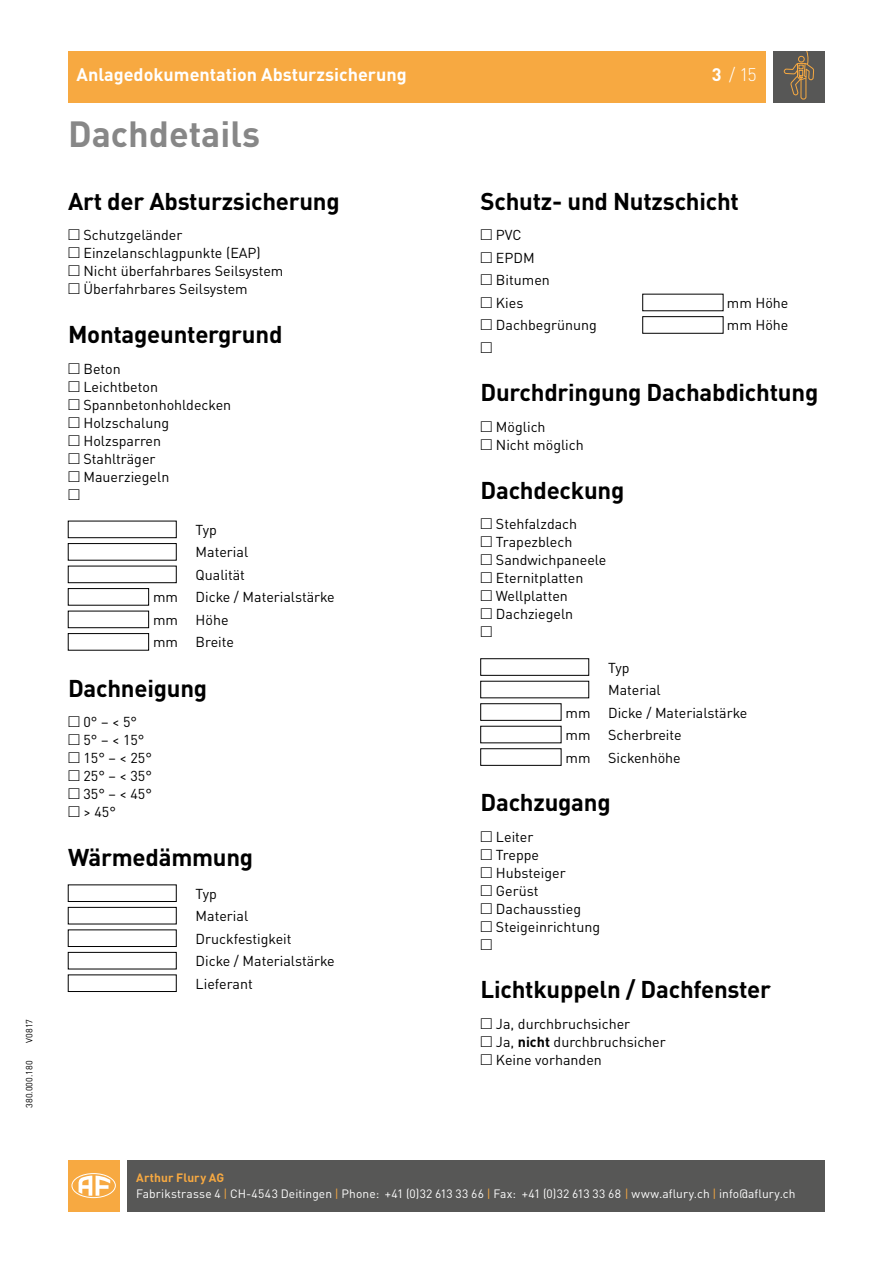
<style>
.page{position:relative;width:893px;height:1263px;background:#fff}
.page>*{position:absolute;margin:0;border:0;box-sizing:border-box;transform-origin:0 0}
.t1{font:700 36px "DINOT";color:#878787}
.t2{font:700 24px "DINOT";letter-spacing:-.01em;color:#000}
.t3{font:700 18px "DINOT";color:#fff}
.t4{font:300 18px "DINOT";color:#fff}
.t5{font:14.25px/18px "DINOT";color:#000}
.t6{font:14.25px "European Pi Three";color:#000}
.t7{font:12px/16.5px "DINOT";letter-spacing:.005em;color:#fff}
.t8{font:9px "DINOT";color:#000}
.s1{font-weight:700}
.s2{font-family:"European Pi Three"}
.s3{font-weight:700;color:#f7a941}
.s4{color:#f7a941}
</style>
<div class="page">
<div style="left:774px;top:51px;width:51px;height:51px;background:#575756"></div>
<div style="left:68px;top:1161px;width:51px;height:51px;background:#f7a941"></div>
<svg style="left:783px;top:51px;width:31px;height:49px"></svg>
<div style="left:68px;top:51px;width:697px;height:51px;background:#f7a941"></div>
<div style="left:128px;top:1161px;width:697px;height:51px;background:#575756"></div>
<div style="left:72px;top:1173px;width:44px;height:25px;border:1px solid #fff;border-radius:50%"></div>
<svg style="left:78px;top:1175px;width:32px;height:21px"></svg>
<div style="left:68px;top:521px;width:108px;height:17px;border:1px solid #000"></div>
<div style="left:68px;top:543px;width:108px;height:17px;border:1px solid #000"></div>
<div style="left:68px;top:566px;width:108px;height:17px;border:1px solid #000"></div>
<div style="left:68px;top:588px;width:81px;height:17px;border:1px solid #000"></div>
<div style="left:68px;top:611px;width:81px;height:17px;border:1px solid #000"></div>
<div style="left:68px;top:633px;width:81px;height:17px;border:1px solid #000"></div>
<div style="left:642px;top:316px;width:81px;height:17px;border:1px solid #000"></div>
<div style="left:480px;top:658px;width:109px;height:17px;border:1px solid #000"></div>
<div style="left:480px;top:703px;width:81px;height:17px;border:1px solid #000"></div>
<div style="left:480px;top:748px;width:81px;height:17px;border:1px solid #000"></div>
<div style="left:68px;top:885px;width:108px;height:17px;border:1px solid #000"></div>
<div style="left:68px;top:907px;width:108px;height:17px;border:1px solid #000"></div>
<div style="left:68px;top:930px;width:108px;height:17px;border:1px solid #000"></div>
<div style="left:68px;top:952px;width:108px;height:17px;border:1px solid #000"></div>
<div style="left:68px;top:975px;width:108px;height:17px;border:1px solid #000"></div>
<p class="t8" style="left:24px;top:1043px;width:25px;rotate:-90deg">V0817</p>
<p class="t8" style="left:24px;top:1108px;width:49px;rotate:-90deg">380.000.180</p>
<p class="t3" style="left:77px;top:63px;width:332px">Anlagedokumentation Absturzsicherung</p>
<p class="t4" style="left:712px;top:64px;width:46px"><span class="s1">3</span> / 15</p>
<h1 class="t1" style="left:68px;top:110px;width:194px">Dachdetails</h1>
<h2 class="t2" style="left:68px;top:185px;width:273px">Art der Absturzsicherung</h2>
<p class="t5" style="left:68px;top:226px;width:217px"><span class="s2">M</span> Schutzgeländer<br><span class="s2">M</span> Einzelanschlagpunkte (EAP)<br><span class="s2">M</span> Nicht überfahrbares Seilsystem<br><span class="s2">M</span> Überfahrbares Seilsystem</p>
<h2 class="t2" style="left:68px;top:318px;width:216px">Montageuntergrund</h2>
<p class="t5" style="left:68px;top:359px;width:165px"><span class="s2">M</span> Beton<br><span class="s2">M</span> Leichtbeton<br><span class="s2">M</span> Spannbetonhohldecken<br><span class="s2">M</span> Holzschalung<br><span class="s2">M</span> Holzsparren<br><span class="s2">M</span> Stahlträger<br><span class="s2">M</span> Mauerziegeln</p>
<p class="t6" style="left:68px;top:485px;width:13px">M</p>
<p class="t5" style="left:196px;top:520px;width:23px">Typ</p>
<p class="t5" style="left:196px;top:543px;width:54px">Material</p>
<p class="t5" style="left:196px;top:565px;width:51px">Qualität</p>
<p class="t5" style="left:153px;top:588px;width:183px">mm Dicke / Materialstärke</p>
<p class="t5" style="left:153px;top:610px;width:77px">mm Höhe</p>
<p class="t5" style="left:153px;top:633px;width:82px">mm Breite</p>
<h2 class="t2" style="left:68px;top:672px;width:141px">Dachneigung</h2>
<p class="t5" style="left:68px;top:713px;width:85px"><span class="s2">M</span> 0° – &lt; 5°<br><span class="s2">M</span> 5° – &lt; 15°<br><span class="s2">M</span> 15° – &lt; 25°<br><span class="s2">M</span> 25° – &lt; 35°<br><span class="s2">M</span> 35° – &lt; 45°<br><span class="s2">M</span> &gt; 45°</p>
<h2 class="t2" style="left:68px;top:841px;width:187px">Wärmedämmung</h2>
<p class="t5" style="left:196px;top:882px;width:141px;line-height:22.5px">Typ<br>Material<br>Druckfestigkeit<br>Dicke / Materialstärke<br>Lieferant</p>
<h2 class="t2" style="left:480px;top:185px;width:260px">Schutz- und Nutzschicht</h2>
<p class="t5" style="left:480px;top:224px;width:71px;line-height:22.5px"><span class="s2">M</span> PVC<br><span class="s2">M</span> EPDM<br><span class="s2">M</span> Bitumen<br><span class="s2">M</span> Kies</p>
<p class="t5" style="left:727px;top:294px;width:63px">mm Höhe</p>
<p class="t5" style="left:480px;top:316px;width:118px"><span class="s2">M</span> Dachbegrünung</p>
<p class="t5" style="left:727px;top:316px;width:63px">mm Höhe</p>
<p class="t6" style="left:480px;top:339px;width:13px">M</p>
<h2 class="t2" style="left:480px;top:377px;width:339px">Durchdringung Dachabdichtung</h2>
<p class="t5" style="left:480px;top:418px;width:105px"><span class="s2">M</span> Möglich<br><span class="s2">M</span> Nicht möglich</p>
<h2 class="t2" style="left:480px;top:474px;width:145px">Dachdeckung</h2>
<p class="t5" style="left:480px;top:515px;width:127px"><span class="s2">M</span> Stehfalzdach<br><span class="s2">M</span> Trapezblech<br><span class="s2">M</span> Sandwichpaneele<br><span class="s2">M</span> Eternitplatten<br><span class="s2">M</span> Wellplatten<br><span class="s2">M</span> Dachziegeln</p>
<p class="t6" style="left:480px;top:623px;width:13px">M</p>
<p class="t5" style="left:608px;top:658px;width:23px">Typ</p>
<p class="t5" style="left:608px;top:681px;width:54px">Material</p>
<p class="t5" style="left:566px;top:703px;width:183px">mm Dicke / Materialstärke</p>
<p class="t5" style="left:566px;top:726px;width:118px">mm Scherbreite</p>
<p class="t5" style="left:566px;top:748px;width:117px">mm Sickenhöhe</p>
<h2 class="t2" style="left:480px;top:786px;width:132px">Dachzugang</h2>
<p class="t5" style="left:480px;top:827px;width:121px"><span class="s2">M</span> Leiter<br><span class="s2">M</span> Treppe<br><span class="s2">M</span> Hubsteiger<br><span class="s2">M</span> Gerüst<br><span class="s2">M</span> Dachausstieg<br><span class="s2">M</span> Steigeinrichtung</p>
<p class="t6" style="left:480px;top:935px;width:13px">M</p>
<h2 class="t2" style="left:480px;top:974px;width:292px">Lichtkuppeln / Dachfenster</h2>
<p class="t5" style="left:480px;top:1014px;width:187px"><span class="s2">M</span> Ja, durchbruchsicher<br><span class="s2">M</span> Ja, <span class="s1">nicht</span> durchbruchsicher<br><span class="s2">M</span> Keine vorhanden</p>
<p class="t7" style="left:136px;top:1169px;width:661px"><span class="s3">Arthur Flury AG<br></span>Fabrikstrasse 4 <span class="s4">|</span> CH-4543 Deitingen <span class="s4">|</span> Phone: +41 (0)32 613 33 66 <span class="s4">|</span> Fax: +41 (0)32 613 33 68 <span class="s4">|</span> www.aflury.ch <span class="s4">|</span> info@aflury.ch</p>
</div>
